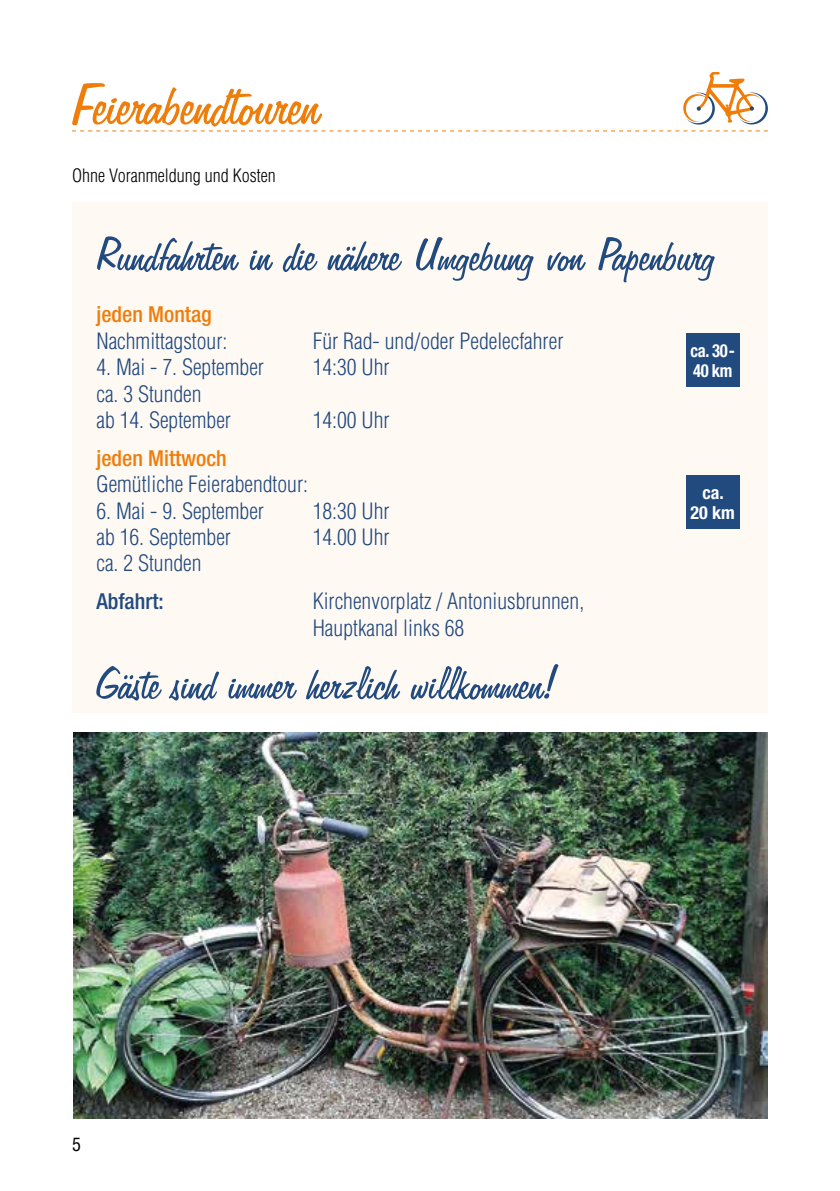
<style>
.page{position:relative;width:840px;height:1191px;background:#fff}
.page>*{position:absolute;margin:0;border:0;box-sizing:border-box;transform-origin:0 0}
.t1{font:68px "Freehand 575 BT Regular B";color:#ef7d0a}
.t2{font:52px "Freehand 575 BT Regular B";color:#214a7f}
.t3{font:300 condensed 22px/26.4px "Helvetica";color:#214a7f}
.t4{font:500 condensed 22px "Helvetica Neue";color:#ef7d0a}
.t5{font:500 condensed 22px "Helvetica Neue";color:#214a7f}
.t6{font:300 condensed 18px "Helvetica";color:#000}
.t7{font:700 condensed 18px/20px "Helvetica Neue";letter-spacing:-.02em;color:#fff;scale:.92 1}
.t8{font:700 condensed 18px/20px "Helvetica Neue";letter-spacing:-.02em;color:#fff;text-align:center}
.t9{font:condensed 18px "Helvetica";color:#000}
</style>
<div class="page">
<svg style="left:72px;top:72px;width:696px;height:59px"></svg>
<div style="left:72px;top:202px;width:695px;height:511px;background:#fff9f4"></div>
<div style="left:685px;top:475px;width:54px;height:54px;background:#214a7f"></div>
<div style="left:685px;top:333px;width:54px;height:53px;background:#214a7f"></div>
<img style="left:74px;top:732px;width:693px;height:387px">
<h1 class="t1" style="left:72px;top:69px;width:251px">Feierabendtouren</h1>
<p class="t6" style="left:72px;top:165px;width:205px">Ohne Voranmeldung und Kosten</p>
<h2 class="t2" style="left:96px;top:228px;width:621px">Rundfahrten in die nähere Umgebung von Papenburg</h2>
<p class="t4" style="left:96px;top:301px;width:117px">jeden Montag</p>
<p class="t3" style="left:96px;top:327px;width:132px">Nachmittagstour:</p>
<p class="t3" style="left:312px;top:327px;width:252px">Für Rad- und/oder Pedelecfahrer</p>
<p class="t3" style="left:96px;top:354px;width:169px">4. Mai - 7. September</p>
<p class="t3" style="left:312px;top:354px;width:78px">14:30 Uhr</p>
<p class="t3" style="left:96px;top:380px;width:136px">ca. 3 Stunden<br>ab 14. September</p>
<p class="t7" style="left:690px;top:340px;width:50px">ca. 30 -<br>40 km</p>
<p class="t3" style="left:312px;top:407px;width:78px">14:00 Uhr</p>
<p class="t4" style="left:96px;top:445px;width:132px">jeden Mittwoch</p>
<p class="t3" style="left:96px;top:471px;width:213px">Gemütliche Feierabendtour:</p>
<p class="t3" style="left:96px;top:497px;width:169px">6. Mai - 9. September</p>
<p class="t3" style="left:312px;top:497px;width:78px">18:30 Uhr</p>
<p class="t3" style="left:96px;top:524px;width:136px">ab 16. September</p>
<p class="t3" style="left:312px;top:524px;width:78px">14.00 Uhr</p>
<p class="t3" style="left:96px;top:550px;width:107px">ca. 2 Stunden</p>
<p class="t5" style="left:96px;top:588px;width:69px">Abfahrt:</p>
<p class="t3" style="left:312px;top:588px;width:273px">Kirchenvorplatz / Antoniusbrunnen,<br>Hauptkanal links 68</p>
<h2 class="t2" style="left:96px;top:656px;width:462px">Gäste sind immer herzlich willkommen!</h2>
<p class="t8" style="left:690px;top:482px;width:46px">ca.<br>20 km</p>
<p class="t9" style="left:72px;top:1132px;width:10px">5</p>
</div>
